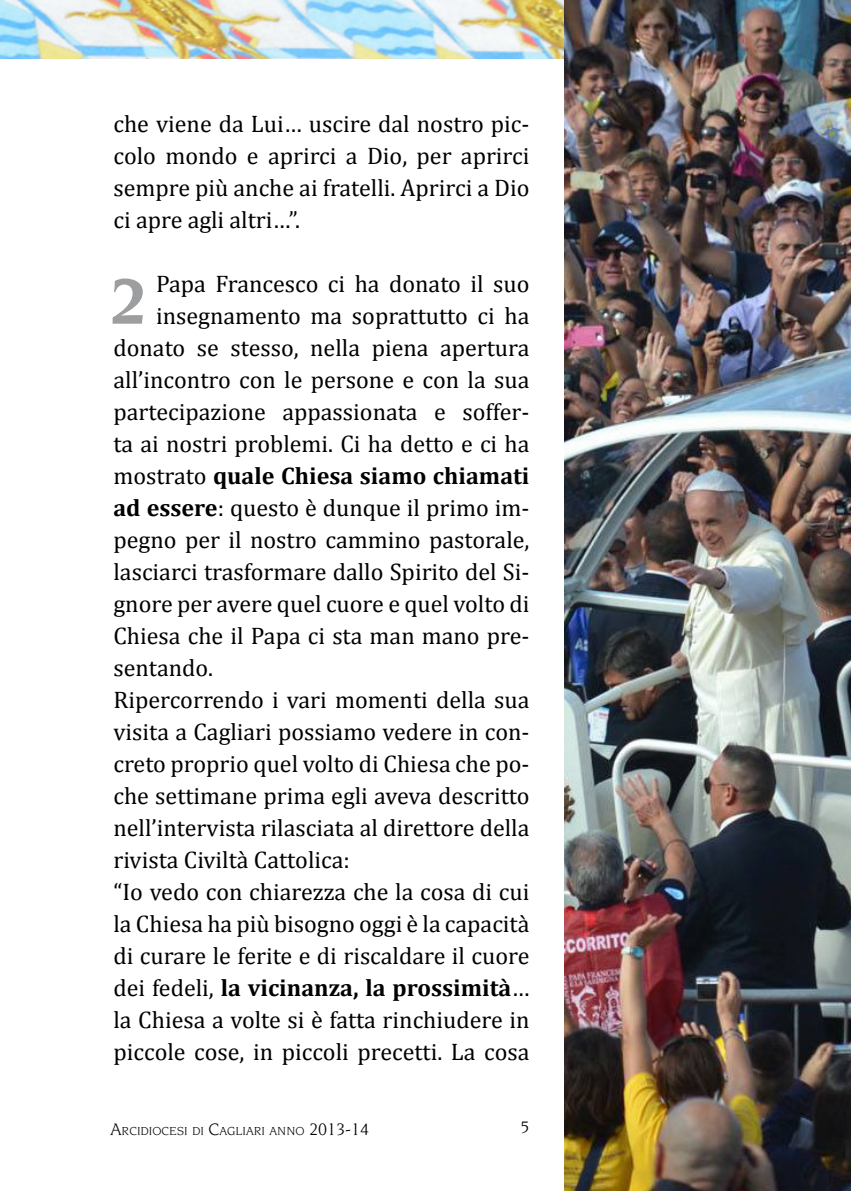
<style>
.page{position:relative;width:851px;height:1191px;background:#fff}
.page>*{position:absolute;margin:0;border:0;box-sizing:border-box;transform-origin:0 0}
.t1{font:700 68.8px "Novarese";color:#9c9e9f}
.t2{font:24px/32px "Cambria";color:#000;text-align:justify}
.t3{font:700 24px "Cambria";color:#000}
.t4{font:18px "Novarese";color:#000}
.t5{font:12.6px "Novarese";color:#000}
.s1{font-weight:400}
.s2{font-weight:700}
.s3{font-size:18px}
</style>
<div class="page">
<img style="left:0;top:0;width:564px;height:58px">
<img style="left:564px;top:0;width:286px;height:1191px">
<p class="t2" style="left:113px;top:108px;width:417px">che viene da Lui… uscire dal nostro pic&shy;colo mondo e aprirci a Dio, per aprirci sempre più anche ai fratelli. Aprirci a Dio ci apre agli altri…”.</p>
<p class="t2" style="left:156px;top:268px;width:375px">Papa Francesco ci ha donato il suo</p>
<p class="t2" style="left:156px;top:300px;width:375px">insegnamento ma soprattutto ci ha</p>
<p class="t2" style="left:113px;top:332px;width:417px">donato se stesso, nella piena apertura</p>
<p class="t2" style="left:113px;top:364px;width:417px">all’incontro con le persone e con la sua</p>
<p class="t2" style="left:113px;top:396px;width:417px">partecipazione appassionata e soffer-</p>
<p class="t2" style="left:113px;top:428px;width:417px">ta ai nostri problemi. Ci ha detto e ci ha</p>
<p class="t3" style="left:113px;top:459px;width:417px"><span class="s1">mostrato</span> quale Chiesa siamo chiamati</p>
<p class="t2" style="left:113px;top:492px;width:417px"><span class="s2">ad essere</span>: questo è dunque il primo im-</p>
<p class="t2" style="left:113px;top:524px;width:417px">pegno per il nostro cammino pastorale,</p>
<p class="t2" style="left:113px;top:556px;width:417px">lasciarci trasformare dallo Spirito del Si-</p>
<p class="t2" style="left:113px;top:588px;width:417px">gnore per avere quel cuore e quel volto di</p>
<p class="t2" style="left:113px;top:620px;width:417px">Chiesa che il Papa ci sta man mano pre-</p>
<p class="t2" style="left:113px;top:652px;width:101px">sentando.</p>
<p class="t2" style="left:113px;top:684px;width:417px">Ripercorrendo i vari momenti della sua</p>
<p class="t2" style="left:113px;top:716px;width:417px">visita a Cagliari possiamo vedere in con-</p>
<p class="t2" style="left:113px;top:748px;width:417px">creto proprio quel volto di Chiesa che po-</p>
<p class="t2" style="left:113px;top:780px;width:417px">che settimane prima egli aveva descritto</p>
<p class="t2" style="left:113px;top:812px;width:417px">nell’intervista rilasciata al direttore della</p>
<p class="t2" style="left:113px;top:844px;width:238px">rivista Civiltà Cattolica:</p>
<p class="t2" style="left:113px;top:876px;width:417px">“Io vedo con chiarezza che la cosa di cui</p>
<p class="t2" style="left:113px;top:908px;width:417px">la Chiesa ha più bisogno oggi è la capacità</p>
<p class="t2" style="left:113px;top:940px;width:417px">di curare le ferite e di riscaldare il cuore</p>
<p class="t3" style="left:113px;top:971px;width:417px"><span class="s1">dei fedeli,</span> la vicinanza, la prossimità<span class="s1">…</span></p>
<p class="t2" style="left:113px;top:1004px;width:417px">la Chiesa a volte si è fatta rinchiudere in</p>
<p class="t2" style="left:113px;top:1036px;width:417px">piccole cose, in piccoli precetti. La cosa</p>
<h1 class="t1" style="left:110px;top:262px;width:40px">2</h1>
<p class="t5" style="left:111px;top:1123px;width:260px"><span class="s3">A</span>RCIDIOCESI DI <span class="s3">C</span>AGLIARI ANNO <span class="s3">2013-14</span></p>
<p class="t4" style="left:520px;top:1117px;width:10px">5</p>
</div>
